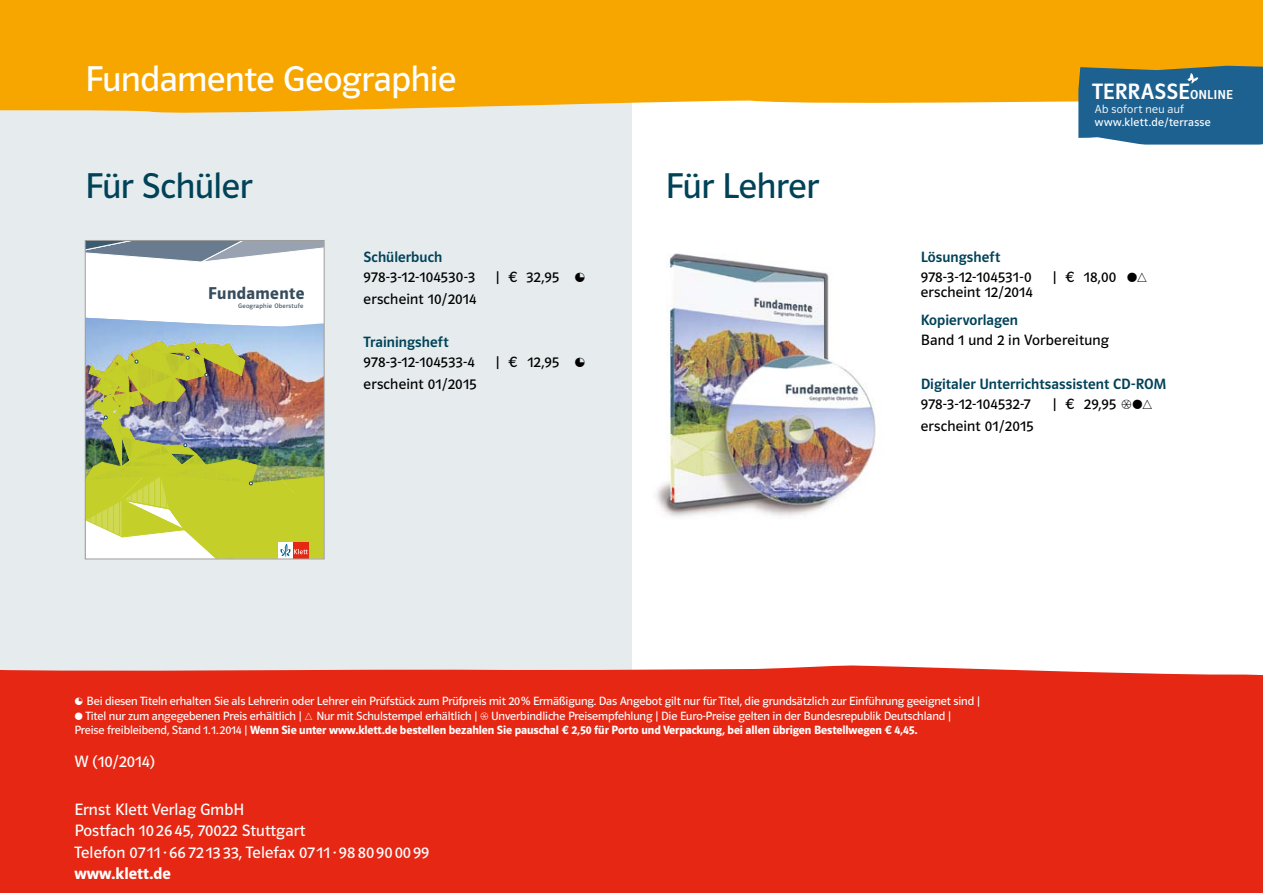
<style>
.page{position:relative;width:1263px;height:893px;background:#fff}
.page>*{position:absolute;margin:0;border:0;box-sizing:border-box;transform-origin:0 0}
.P-Überschrift_klein{font:36px "Polo ST11 K Buch";letter-spacing:-.01em;color:#fff}
.P-Überschrift_klein-2{font:36px "Polo ST11 K Buch";letter-spacing:-.005em;color:#004258}
.t1{font:22.95px "Polo 22 K Krftg";letter-spacing:.005em;color:#fff}
.t2{font:17.25px "Polo ST11 K Hfett";letter-spacing:.02em;color:#374c5c}
.Absender{font:16.5px "Polo ST11 K Buch";letter-spacing:.005em;color:#fff}
.Absender-2{font:16.5px "Polo ST11 K Hfett";letter-spacing:.005em;color:#fff}
.k_biblio{font:15px "Polo ST11 K Buch";letter-spacing:.015em;color:#000}
.k_zwischenueberschri{font:15px "Polo ST11 K Krftg";letter-spacing:.005em;color:#004258}
.k_biblio-2{font:15px "Polo Kat 04";letter-spacing:.015em;color:#000}
.t3{font:12px/14.2px "Polo ST11 K Buch";letter-spacing:-.01em;color:#fff}
.t4{font:11.7px/13.2px "Polo ST11 K Buch";letter-spacing:.025em;color:#fff}
.t5{font:6.45px "Polo ST11 K Buch";letter-spacing:.04em;color:#374c5c}
.s1{font-family:"Polo Kat 04"}
.s2{font-size:13.35px}
.s3{font-family:"Polo ST11 K Leicht"}
.s4{font-family:"Polo ST11 K Hfett"}
</style>
<div class="page">
<div style="left:0;top:81px;width:631px;height:648px;background:#e6ecee"></div>
<div style="left:0;top:665px;width:1263px;height:228px;background:#e52713"></div>
<svg style="left:0;top:0;width:1263px;height:116px;background:#f6ac13"></svg>
<img style="left:84px;top:240px;width:238px;height:319px">
<div style="left:85px;top:240px;width:239px;height:319px;border:1px solid #9d9d9c"></div>
<img style="left:656px;top:253px;width:220px;height:264px">
<svg style="left:1076px;top:62px;width:187px;height:83px;background:#356b89"></svg>
<p class="P-Überschrift_klein" style="left:85px;top:60px;width:373px">Fundamente Geographie</p>
<p class="P-Überschrift_klein-2" style="left:85px;top:166px;width:169px">Für Schüler</p>
<p class="P-Überschrift_klein-2" style="left:665px;top:166px;width:155px">Für Lehrer</p>
<p class="t2" style="left:208px;top:284px;width:98px">Fundamente</p>
<p class="t5" style="left:238px;top:302px;width:67px">Geographie Oberstufe</p>
<p class="k_zwischenueberschri" style="left:364px;top:248px;width:80px">Schülerbuch</p>
<p class="k_biblio" style="left:364px;top:268px;width:113px">978-3-12-104530-3</p>
<p class="k_biblio" style="left:495px;top:268px;width:93px">| € 32,95 <span class="s1">$</span></p>
<p class="k_biblio" style="left:364px;top:290px;width:114px">erscheint 10/2014</p>
<p class="k_zwischenueberschri" style="left:364px;top:333px;width:87px">Trainingsheft</p>
<p class="k_biblio" style="left:364px;top:353px;width:113px">978-3-12-104533-4</p>
<p class="k_biblio" style="left:495px;top:353px;width:93px">| € 12,95 <span class="s1">$</span></p>
<p class="k_biblio" style="left:364px;top:376px;width:114px">erscheint 01/2015</p>
<p class="t1" style="left:1092px;top:79px;width:142px">TERRASSE<span class="s2">ONLINE</span></p>
<p class="t4" style="left:1095px;top:102px;width:117px"><span class="s3">Ab sofort neu auf </span>www.klett.de/terrasse</p>
<p class="k_zwischenueberschri" style="left:921px;top:248px;width:81px">Lösungsheft</p>
<p class="k_biblio" style="left:921px;top:268px;width:112px">978-3-12-104531-0</p>
<p class="k_biblio" style="left:1052px;top:268px;width:97px">| € 18,00 <span class="s1">%=</span></p>
<p class="k_biblio-2" style="left:921px;top:284px;width:114px">erscheint 12/2014</p>
<p class="k_zwischenueberschri" style="left:921px;top:312px;width:99px">Kopiervorlagen</p>
<p class="k_biblio" style="left:921px;top:332px;width:190px">Band 1 und 2 in Vorbereitung</p>
<p class="k_zwischenueberschri" style="left:921px;top:376px;width:247px">Digitaler Unterrichtsassistent CD-ROM</p>
<p class="k_biblio" style="left:921px;top:396px;width:111px">978-3-12-104532-7</p>
<p class="k_biblio" style="left:1052px;top:396px;width:103px">| € 29,95 <span class="s1">°%=</span></p>
<p class="k_biblio" style="left:921px;top:418px;width:114px">erscheint 01/2015</p>
<p class="t3" style="left:74px;top:694px;width:907px"><span class="s1">$</span> Bei diesen Titeln erhalten Sie als Lehrerin oder Lehrer ein Prüfstück zum Prüfpreis mit 20% <span class="s1">Ermäßigung.</span> Das Angebot gilt nur für Titel, die grundsätzlich zur Einführung geeignet sind | <span class="s1">%</span> Titel nur zum angegebenen Preis erhältlich | <span class="s1">=</span> Nur mit Schulstempel erhältlich | <span class="s1">°</span> Unverbindliche Preisempfehlung | Die Euro-Preise gelten in der Bundesrepublik Deutschland |<br>Preise freibleibend, Stand 1.1.2014 | <span class="s4">Wenn Sie unter www.klett.de bestellen bezahlen Sie pauschal € 2,50 für Porto und Verpackung, bei allen übrigen Bestellwegen € 4,45.</span></p>
<p class="Absender" style="left:74px;top:753px;width:82px">W (10/2014)</p>
<p class="Absender" style="left:74px;top:800px;width:171px">Ernst Klett Verlag GmbH</p>
<p class="Absender" style="left:74px;top:822px;width:232px">Postfach 10 26 45, 70022 Stuttgart</p>
<p class="Absender" style="left:74px;top:843px;width:356px">Telefon 0711 · 66 7213 33, Telefax 0711 · 98 80 90 00 99</p>
<p class="Absender-2" style="left:74px;top:864px;width:98px">www.klett.de</p>
</div>
